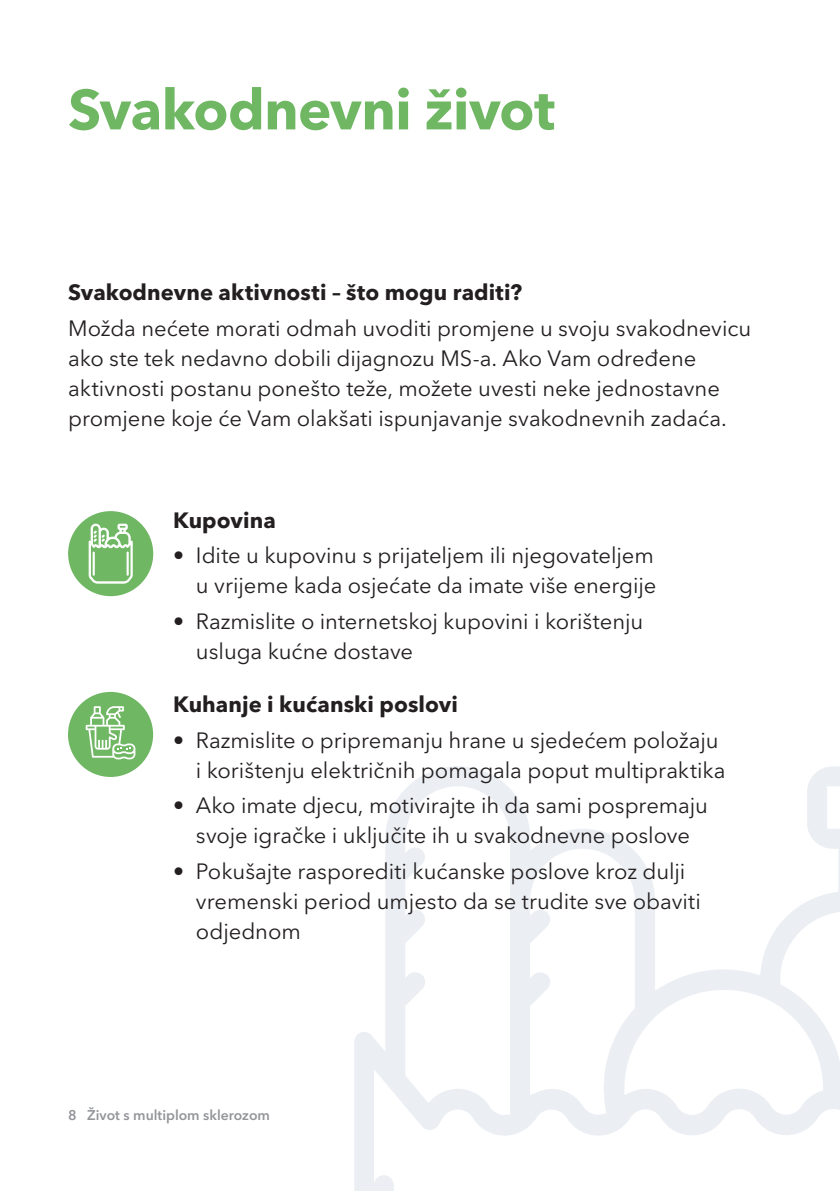
<style>
.page{position:relative;width:840px;height:1191px;background:#fff}
.page>*{position:absolute;margin:0;border:0;box-sizing:border-box;transform-origin:0 0}
.t1{font:700 56px "Avenir Next LT Pro";letter-spacing:-.01em;color:#70b764}
.t2{font:22px/30px "Avenir Next LT Pro";letter-spacing:-.005em;color:#231f20}
.t3{font:700 22px "Avenir Next LT Pro";letter-spacing:.005em;color:#231f20}
.t4{font:600 14px "Avenir Next LT Pro";color:#939598}
</style>
<div class="page">
<svg style="left:354px;top:766px;width:485px;height:425px"></svg>
<svg style="left:389px;top:847px;width:36px;height:35px"></svg>
<svg style="left:389px;top:910px;width:36px;height:35px"></svg>
<svg style="left:389px;top:972px;width:36px;height:35px"></svg>
<svg style="left:514px;top:910px;width:36px;height:35px"></svg>
<svg style="left:514px;top:972px;width:37px;height:35px"></svg>
<div style="left:68px;top:511px;width:85px;height:85px;background:#70b764;border-radius:50%"></div>
<svg style="left:89px;top:523px;width:44px;height:60px"></svg>
<div style="left:68px;top:692px;width:85px;height:85px;background:#70b764;border-radius:50%"></div>
<svg style="left:86px;top:706px;width:49px;height:53px"></svg>
<h1 class="t1" style="left:68px;top:75px;width:488px">Svakodnevni život</h1>
<p class="t3" style="left:68px;top:279px;width:455px">Svakodnevne aktivnosti – što mogu raditi?</p>
<p class="t2" style="left:68px;top:313px;width:684px">Možda nećete morati odmah uvoditi promjene u svoju svakodnevicu ako ste tek nedavno dobili dijagnozu MS-a. Ako Vam određene aktivnosti postanu ponešto teže, možete uvesti neke jednostavne promjene koje će Vam olakšati ispunjavanje svakodnevnih zadaća.</p>
<p class="t3" style="left:173px;top:506px;width:104px">Kupovina</p>
<p class="t2" style="left:173px;top:540px;width:484px;text-align:right">• Idite u kupovinu s prijateljem ili njegovateljem u vrijeme kada osjećate da imate više energije</p>
<p class="t2" style="left:196px;top:606px;width:448px;text-indent:-23px">• Razmislite o internetskoj kupovini i korištenju usluga kućne dostave</p>
<p class="t3" style="left:173px;top:690px;width:286px">Kuhanje i kućanski poslovi</p>
<p class="t2" style="left:196px;top:725px;width:530px;text-indent:-23px">• Razmislite o pripremanju hrane u sjedećem položaju i korištenju električnih pomagala poput multipraktika</p>
<p class="t2" style="left:173px;top:790px;width:536px;text-align:center">• Ako imate djecu, motivirajte ih da sami pospremaju svoje igračke i uključite ih u svakodnevne poslove</p>
<p class="t2" style="left:196px;top:856px;width:506px;text-indent:-23px">• Pokušajte rasporediti kućanske poslove kroz dulji vremenski period umjesto da se trudite sve obaviti odjednom</p>
<p class="t4" style="left:68px;top:1106px;width:203px">8 Život s multiplom sklerozom</p>
</div>
